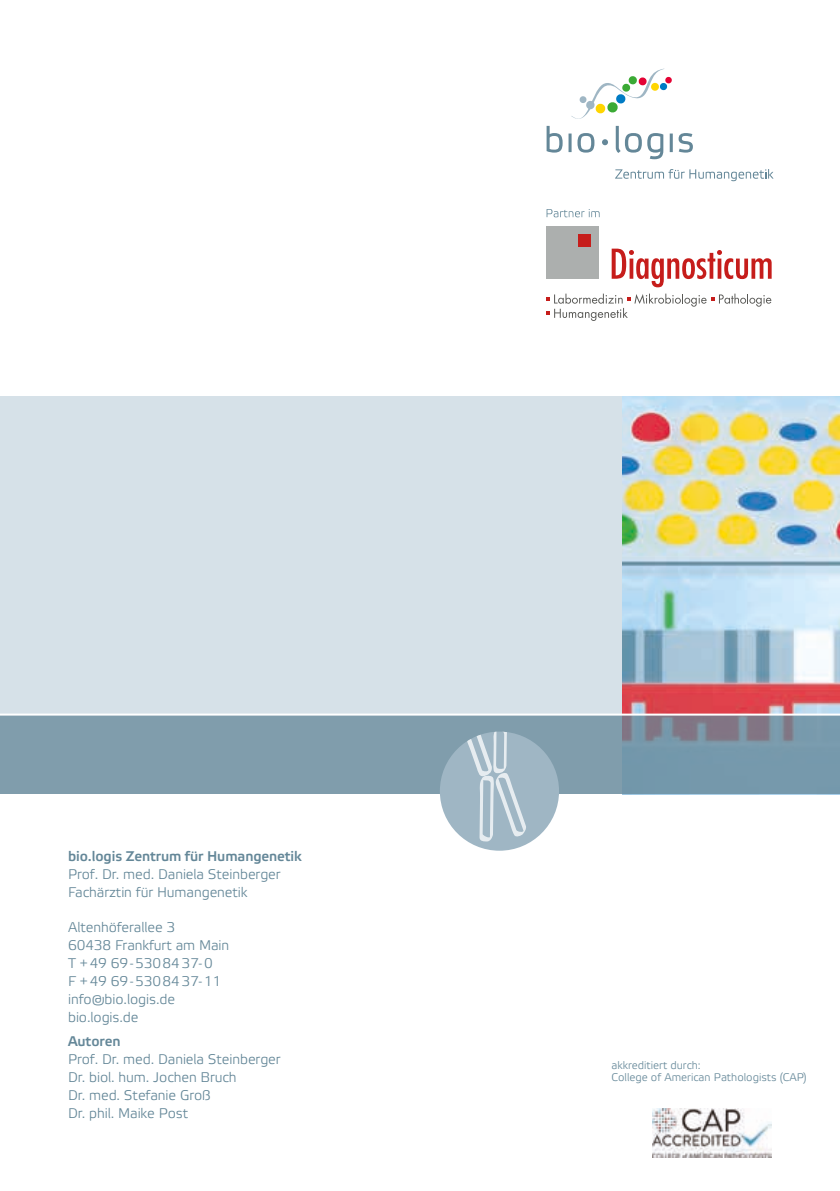
<style>
.page{position:relative;width:840px;height:1191px;background:#fff}
.page>*{position:absolute;margin:0;border:0;box-sizing:border-box;transform-origin:0 0}
.t1{font:300 14px/18px "Etelka";letter-spacing:-.005em;color:#648798}
.t2{font:500 14px "Etelka";letter-spacing:-.005em;color:#648798}
.t3{font:300 11px/12px "Etelka";color:#648798}
</style>
<div class="page">
<div style="left:0;top:397px;width:839px;height:397px;background:#d6e1e8"></div>
<img style="left:622px;top:397px;width:217px;height:316px">
<svg style="left:0;top:715px;width:839px;height:79px;background:#7e9aaa"></svg>
<hr style="left:0;top:713px;width:839px;height:2px;background:#fff">
<div style="left:439px;top:731px;width:119px;height:119px;background:#9fb6c4;border-radius:50%"></div>
<svg style="left:465px;top:731px;width:62px;height:112px"></svg>
<img style="left:652px;top:1109px;width:118px;height:48px">
<div style="left:546px;top:226px;width:52px;height:53px;background:#acafae"></div>
<div style="left:578px;top:235px;width:12px;height:12px;background:#c61d1b"></div>
<svg style="left:611px;top:249px;width:160px;height:38px"></svg>
<svg style="left:546px;top:294px;width:225px;height:27px"></svg>
<svg style="left:546px;top:126px;width:16px;height:27px"></svg>
<svg style="left:678px;top:133px;width:14px;height:20px"></svg>
<svg style="left:568px;top:69px;width:104px;height:90px"></svg>
<svg style="left:615px;top:169px;width:158px;height:12px"></svg>
<svg style="left:546px;top:209px;width:53px;height:8px"></svg>
<p class="t2" style="left:68px;top:847px;width:235px">bio.logis Zentrum für Humangenetik</p>
<p class="t1" style="left:68px;top:865px;width:214px">Prof. Dr. med. Daniela Steinberger<br>Fachärztin für Humangenetik</p>
<p class="t1" style="left:68px;top:918px;width:163px">Altenhöferallee 3<br>60438 Frankfurt am Main<br>T +49 69-5308437-0<br>F +49 69-5308437-11 info@bio.logis.de bio.logis.de</p>
<p class="t2" style="left:68px;top:1032px;width:54px">Autoren</p>
<p class="t1" style="left:68px;top:1050px;width:214px">Prof. Dr. med. Daniela Steinberger<br>Dr. biol. hum. Jochen Bruch<br>Dr. med. Stefanie Groß<br>Dr. phil. Maike Post</p>
<p class="t3" style="left:611px;top:1059px;width:196px">akkreditiert durch:<br>College of American Pathologists (CAP)</p>
</div>
